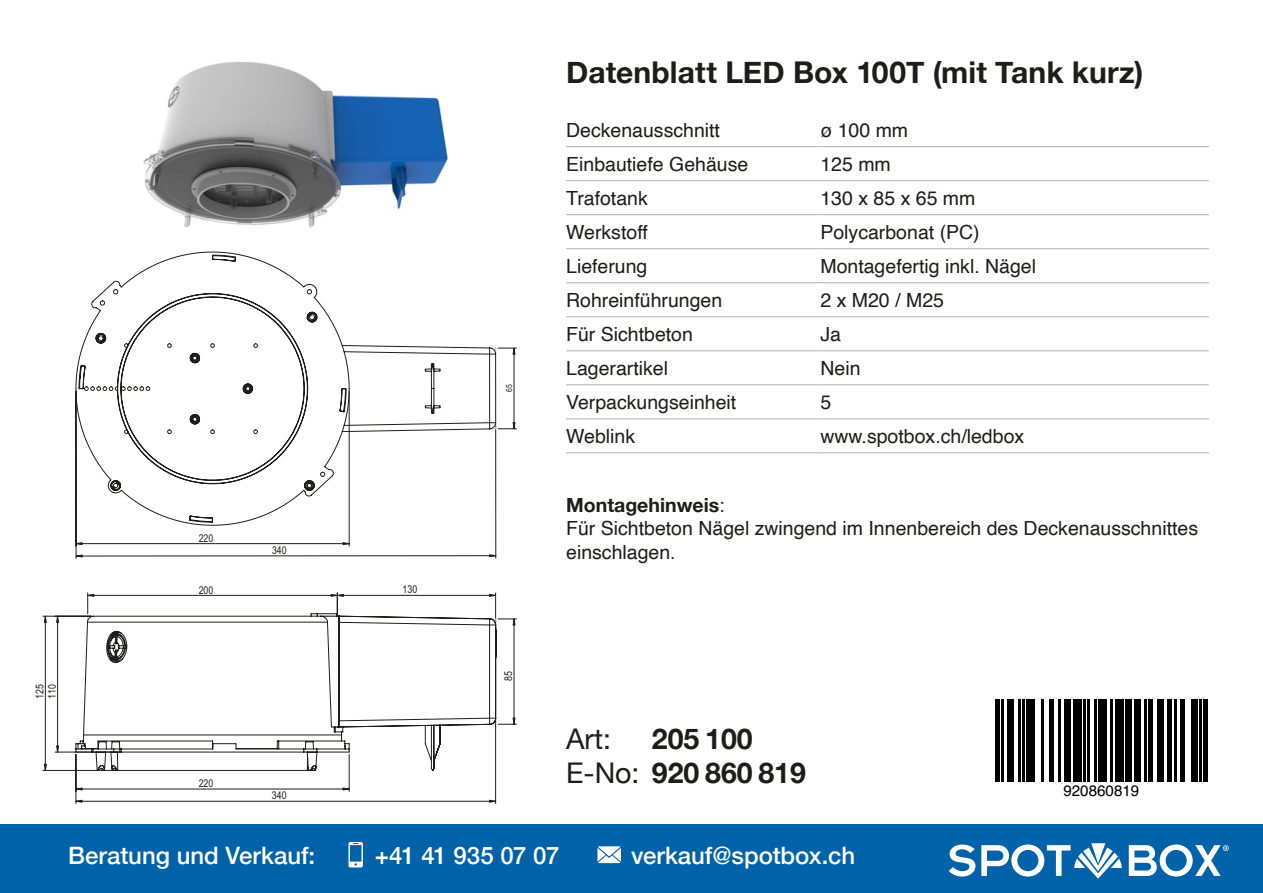
<style>
.page{position:relative;width:1263px;height:893px;background:#fff}
.page>*{position:absolute;margin:0;border:0;box-sizing:border-box;transform-origin:0 0}
.t1{font:700 30px "Helvetica Neue";letter-spacing:.005em;color:#1d1d1b}
.t2{font:28.5px/34.2px "Helvetica Neue";color:#1d1d1b}
.t3{font:700 28.5px "Helvetica Neue";color:#1d1d1b}
.t4{font:500 24px "Helvetica Neue";color:#fff}
.t5{font:500 24px "Helvetica Neue";letter-spacing:-.02em;color:#fff}
.t6{font:19.5px/23.4px "Helvetica";color:#1d1d1b}
.t7{font:700 19.5px "Helvetica Neue";color:#1d1d1b}
.t8{font:15.15px "Helvetica";color:#000}
.t9{font:10.8px "Arial Narrow";color:#1e1e1c}
.t10{font:8.4px "Arial Narrow";color:#1e1e1c}
.s1{font-family:"Helvetica";font-weight:400}
.s2{font-weight:700}
</style>
<div class="page">
<hr style="left:566px;top:146px;width:254px;height:1px;background:#b2b2b2">
<hr style="left:820px;top:146px;width:389px;height:1px;background:#b2b2b2">
<hr style="left:566px;top:180px;width:254px;height:1px;background:#b2b2b2">
<hr style="left:820px;top:180px;width:389px;height:1px;background:#b2b2b2">
<hr style="left:566px;top:214px;width:254px;height:1px;background:#b2b2b2">
<hr style="left:820px;top:214px;width:389px;height:1px;background:#b2b2b2">
<hr style="left:566px;top:248px;width:254px;height:1px;background:#b2b2b2">
<hr style="left:820px;top:248px;width:389px;height:1px;background:#b2b2b2">
<hr style="left:566px;top:282px;width:254px;height:1px;background:#b2b2b2">
<hr style="left:820px;top:282px;width:389px;height:1px;background:#b2b2b2">
<hr style="left:566px;top:316px;width:254px;height:1px;background:#b2b2b2">
<hr style="left:820px;top:316px;width:389px;height:1px;background:#b2b2b2">
<hr style="left:566px;top:350px;width:254px;height:1px;background:#b2b2b2">
<hr style="left:820px;top:350px;width:389px;height:1px;background:#b2b2b2">
<hr style="left:566px;top:384px;width:254px;height:1px;background:#b2b2b2">
<hr style="left:820px;top:384px;width:389px;height:1px;background:#b2b2b2">
<hr style="left:566px;top:418px;width:254px;height:1px;background:#b2b2b2">
<hr style="left:820px;top:418px;width:389px;height:1px;background:#b2b2b2">
<hr style="left:566px;top:452px;width:254px;height:1px;background:#b2b2b2">
<hr style="left:820px;top:452px;width:389px;height:1px;background:#b2b2b2">
<hr style="left:349px;top:754px;width:1px;height:37px;background:#1e1e1c">
<hr style="left:76px;top:754px;width:1px;height:50px;background:#1e1e1c">
<hr style="left:495px;top:721px;width:1px;height:83px;background:#1e1e1c">
<hr style="left:55px;top:752px;width:64px;height:1px;background:#1e1e1c">
<hr style="left:43px;top:616px;width:48px;height:1px;background:#1e1e1c">
<hr style="left:43px;top:770px;width:72px;height:1px;background:#1e1e1c">
<svg style="left:496px;top:348px;width:20px;height:377px"></svg>
<svg style="left:76px;top:788px;width:420px;height:14px"></svg>
<svg style="left:44px;top:616px;width:15px;height:154px"></svg>
<svg style="left:75px;top:252px;width:421px;height:519px"></svg>
<img style="left:143px;top:61px;width:305px;height:167px">
<div style="left:0;top:825px;width:1263px;height:68px;background:#0062a8"></div>
<svg style="left:348px;top:842px;width:15px;height:25px"></svg>
<svg style="left:597px;top:846px;width:24px;height:17px"></svg>
<svg style="left:949px;top:844px;width:26px;height:32px"></svg>
<svg style="left:981px;top:843px;width:141px;height:36px"></svg>
<svg style="left:1129px;top:844px;width:100px;height:32px"></svg>
<svg style="left:999px;top:699px;width:203px;height:83px"></svg>
<hr style="left:995px;top:699px;width:4px;height:83px;background:#000">
<hr style="left:1001px;top:699px;width:2px;height:83px;background:#000">
<div style="left:1008px;top:699px;width:6px;height:83px;background:#000"></div>
<hr style="left:1018px;top:699px;width:2px;height:83px;background:#000">
<hr style="left:1022px;top:699px;width:2px;height:83px;background:#000">
<div style="left:1027px;top:699px;width:8px;height:83px;background:#000"></div>
<hr style="left:1041px;top:699px;width:2px;height:83px;background:#000">
<hr style="left:1050px;top:699px;width:4px;height:83px;background:#000">
<hr style="left:1058px;top:699px;width:2px;height:83px;background:#000">
<div style="left:1064px;top:699px;width:7px;height:83px;background:#000"></div>
<div style="left:1073px;top:699px;width:8px;height:83px;background:#000"></div>
<hr style="left:1083px;top:699px;width:2px;height:83px;background:#000">
<hr style="left:1088px;top:699px;width:2px;height:83px;background:#000">
<hr style="left:1094px;top:699px;width:2px;height:83px;background:#000">
<div style="left:1098px;top:699px;width:9px;height:83px;background:#000"></div>
<hr style="left:1111px;top:699px;width:2px;height:83px;background:#000">
<div style="left:1115px;top:699px;width:8px;height:83px;background:#000"></div>
<div style="left:1125px;top:699px;width:7px;height:83px;background:#000"></div>
<div style="left:1134px;top:699px;width:6px;height:83px;background:#000"></div>
<hr style="left:1144px;top:699px;width:3px;height:83px;background:#000">
<hr style="left:1149px;top:699px;width:4px;height:83px;background:#000">
<div style="left:1157px;top:699px;width:6px;height:83px;background:#000"></div>
<hr style="left:1168px;top:699px;width:4px;height:83px;background:#000">
<hr style="left:1174px;top:699px;width:2px;height:83px;background:#000">
<hr style="left:1180px;top:699px;width:4px;height:83px;background:#000">
<div style="left:1191px;top:699px;width:6px;height:83px;background:#000"></div>
<hr style="left:1199px;top:699px;width:2px;height:83px;background:#000">
<div style="left:1203px;top:699px;width:5px;height:83px;background:#000"></div>
<p class="t9" style="left:199px;top:530px;width:16px">220</p>
<p class="t9" style="left:199px;top:582px;width:16px">200</p>
<p class="t9" style="left:272px;top:542px;width:16px">340</p>
<p class="t9" style="left:403px;top:582px;width:16px">130</p>
<p class="t10" style="left:503px;top:392px;width:9px;rotate:-90deg">65</p>
<h1 class="t1" style="left:566px;top:49px;width:579px">Datenblatt LED Box 100T (mit Tank kurz)</h1>
<p class="t6" style="left:566px;top:119px;width:155px">Deckenausschnitt</p>
<p class="t6" style="left:820px;top:119px;width:89px">ø 100 mm</p>
<p class="t6" style="left:566px;top:153px;width:184px">Einbautiefe Gehäuse</p>
<p class="t6" style="left:820px;top:153px;width:72px">125 mm</p>
<p class="t6" style="left:566px;top:187px;width:83px">Trafotank</p>
<p class="t6" style="left:820px;top:187px;width:156px">130 x 85 x 65 mm</p>
<p class="t6" style="left:566px;top:221px;width:83px">Werkstoff</p>
<p class="t6" style="left:820px;top:221px;width:161px">Polycarbonat (PC)</p>
<p class="t6" style="left:566px;top:255px;width:83px">Lieferung</p>
<p class="t6" style="left:820px;top:255px;width:217px">Montagefertig inkl. Nägel</p>
<p class="t6" style="left:566px;top:289px;width:158px">Rohreinführungen</p>
<p class="t6" style="left:820px;top:289px;width:125px">2 x M20 / M25</p>
<p class="t6" style="left:566px;top:323px;width:128px">Für Sichtbeton</p>
<p class="t6" style="left:820px;top:323px;width:22px">Ja</p>
<p class="t6" style="left:566px;top:357px;width:103px">Lagerartikel</p>
<p class="t6" style="left:820px;top:357px;width:42px">Nein</p>
<p class="t6" style="left:566px;top:391px;width:172px">Verpackungseinheit</p>
<p class="t6" style="left:820px;top:391px;width:12px">5</p>
<p class="t6" style="left:566px;top:425px;width:70px">Weblink</p>
<p class="t6" style="left:820px;top:425px;width:205px">www.spotbox.ch/ledbox</p>
<p class="t7" style="left:566px;top:490px;width:160px">Montagehinweis<span class="s1">:</span></p>
<p class="t6" style="left:566px;top:517px;width:633px">Für Sichtbeton Nägel zwingend im Innenbereich des Deckenausschnittes einschlagen.</p>
<p class="t9" style="left:32px;top:699px;width:16px;rotate:-90deg">125</p>
<p class="t9" style="left:44px;top:699px;width:16px;rotate:-90deg">110</p>
<p class="t9" style="left:199px;top:775px;width:16px">220</p>
<p class="t9" style="left:272px;top:788px;width:16px">340</p>
<p class="t9" style="left:500px;top:681px;width:11px;rotate:-90deg">85</p>
<h2 class="t2" style="left:566px;top:724px;width:241px">Art:<br>E-No: <span class="s2">920 860 819</span></h2>
<h2 class="t3" style="left:652px;top:717px;width:102px">205 100</h2>
<p class="t4" style="left:68px;top:836px;width:249px">Beratung und Verkauf:</p>
<p class="t5" style="left:375px;top:836px;width:186px">+41 41 935 07 07</p>
<p class="t4" style="left:631px;top:836px;width:226px">verkauf@spotbox.ch</p>
<p class="t8" style="left:1063px;top:779px;width:78px">920860819</p>
</div>
